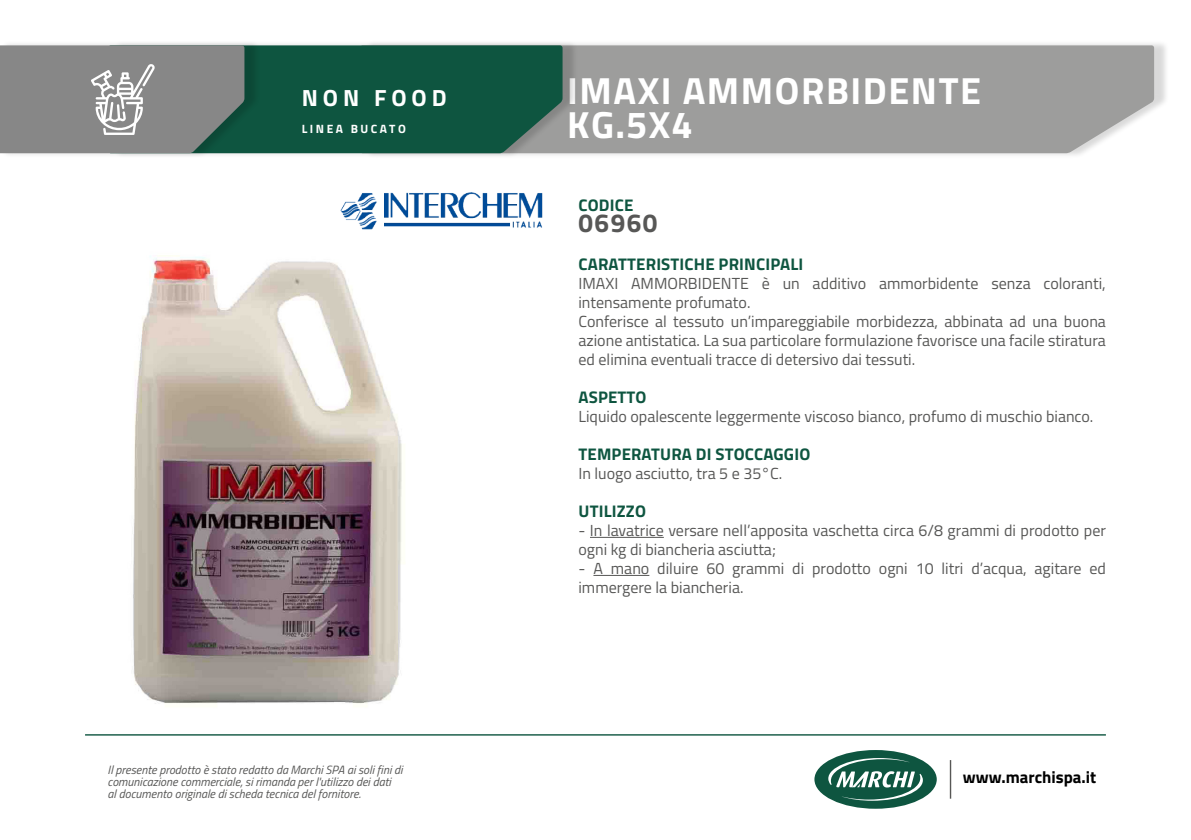
<style>
.page{position:relative;width:1191px;height:840px;background:#fff}
.page>*{position:absolute;margin:0;border:0;box-sizing:border-box;transform-origin:0 0}
.t1{font:700 37.8px/34.2px "Titillium Web";letter-spacing:.04em;color:#fff}
.t2{font:700 26px "Titillium Web";letter-spacing:.06em;color:#575756}
.t3{font:700 23.4px "Titillium Web";letter-spacing:.21em;color:#fff}
.t4{font:700 16.8px "Titillium Web";letter-spacing:.01em;color:#0e5540}
.t5{font:700 16.8px "Titillium Web";color:#000}
.t6{font:16px/19px "Titillium Web";color:#575756}
.t7{font:italic 12px/12px "Titillium Web";color:#575756}
.t8{font:700 12px "Titillium Web";letter-spacing:.21em;color:#fff}
</style>
<div class="page">
<img style="left:133px;top:255px;width:269px;height:449px">
<hr style="left:590px;top:536px;width:74px;height:1px;background:#575756">
<hr style="left:593px;top:574px;width:56px;height:1px;background:#575756">
<div style="left:365px;top:40px;width:804px;height:119px;background:#000;opacity:.15"></div>
<div style="left:578px;top:45px;width:576px;height:108px;background:#9d9d9c"></div>
<div style="left:113px;top:40px;width:465px;height:119px;background:#000;opacity:.15"></div>
<div style="left:260px;top:45px;width:302px;height:108px;background:#0e5540"></div>
<div style="left:0;top:40px;width:260px;height:119px;background:#000;opacity:.15"></div>
<svg style="left:0;top:45px;width:244px;height:108px;background:#868a89"></svg>
<img style="left:340px;top:192px;width:203px;height:38px">
<hr style="left:949px;top:759px;width:2px;height:39px;background:#575756">
<div style="left:814px;top:749px;width:122px;height:59px;background:#0e5540;border-radius:50%"></div>
<svg style="left:828px;top:757px;width:95px;height:43px"></svg>
<hr style="left:85px;top:733px;width:1021px;height:2px;background:#0e5540">
<p class="t3" style="left:302px;top:80px;width:146px">NON FOOD</p>
<p class="t8" style="left:302px;top:120px;width:106px">LINEA BUCATO</p>
<p class="t7" style="left:108px;top:762px;width:296px">Il presente prodotto è stato redatto da Marchi SPA ai soli fini di comunicazione commerciale, si rimanda per l'utilizzo dei dati<br>al documento originale di scheda tecnica del fornitore.</p>
<p class="t1" style="left:567px;top:71px;width:415px">IMAXI AMMORBIDENTE<br>KG.5X4</p>
<p class="t4" style="left:578px;top:193px;width:56px">CODICE</p>
<p class="t2" style="left:578px;top:202px;width:81px">06960</p>
<p class="t4" style="left:578px;top:251px;width:226px">CARATTERISTICHE PRINCIPALI</p>
<p class="t6" style="left:578px;top:272px;width:529px">IMAXI AMMORBIDENTE è un additivo ammorbidente senza coloranti, intensamente profumato.</p>
<p class="t6" style="left:578px;top:310px;width:529px;text-align:justify">Conferisce al tessuto un’impareggiabile morbidezza, abbinata ad una buona azione antistatica. La sua particolare formulazione favorisce una facile stiratura ed elimina eventuali tracce di detersivo dai tessuti.</p>
<p class="t4" style="left:578px;top:384px;width:69px">ASPETTO</p>
<p class="t6" style="left:578px;top:405px;width:516px">Liquido opalescente leggermente viscoso bianco, profumo di muschio bianco.</p>
<p class="t4" style="left:578px;top:441px;width:233px">TEMPERATURA DI STOCCAGGIO</p>
<p class="t6" style="left:578px;top:462px;width:205px">In luogo asciutto, tra 5 e 35°C.</p>
<p class="t4" style="left:578px;top:498px;width:69px">UTILIZZO</p>
<p class="t6" style="left:578px;top:519px;width:529px">- In lavatrice versare nell’apposita vaschetta circa 6/8 grammi di prodotto per ogni kg di biancheria asciutta;</p>
<p class="t6" style="left:578px;top:557px;width:529px">- A mano diluire 60 grammi di prodotto ogni 10 litri d’acqua, agitare ed immergere la biancheria.</p>
<p class="t5" style="left:963px;top:764px;width:135px">www.marchispa.it</p>
</div>
